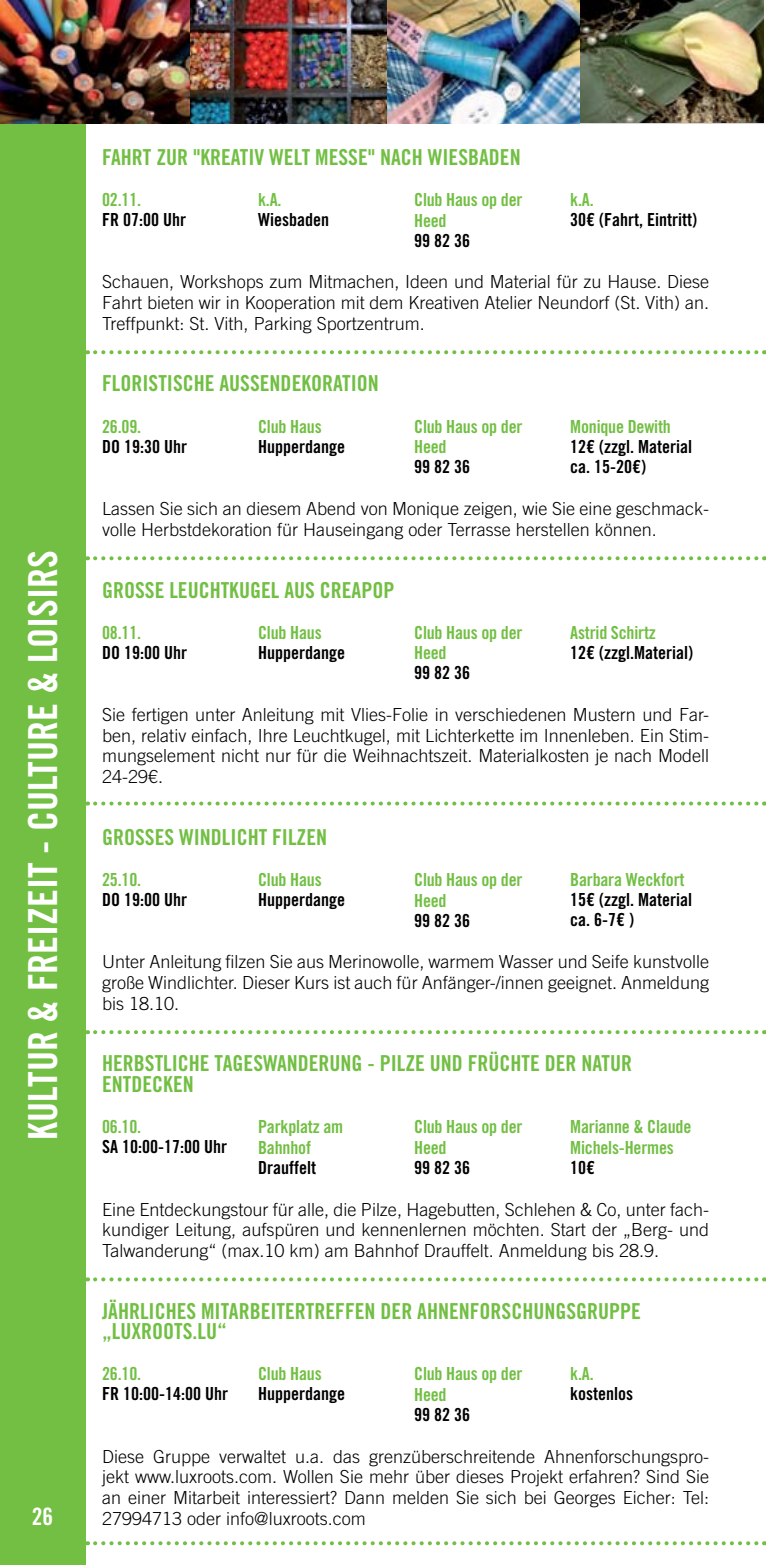
<style>
.page{position:relative;width:766px;height:1565px;background:#fff}
.page>*{position:absolute;margin:0;border:0;box-sizing:border-box;transform-origin:0 0}
.t1{font:40px "Trade Gothic LT Std Bd Cn 20";color:#fff}
.t2{font:300 30px "Trade Gothic LT Std";color:#fff}
.t3{font:24px "Trade Gothic LT Std Bd Cn 20";color:#fff}
.t4{font:22px/20.6px "Trade Gothic LT Std Bd Cn 20";color:#72bf44}
.t5{font:300 18px/20.6px "Trade Gothic LT Std";color:#000;text-align:justify}
.t6{font:18px/20px "Trade Gothic LT Std Bd Cn 20";color:#000}
.t7{font:18px/20.6px "Trade Gothic LT Std Bd Cn 20";letter-spacing:-.01em;color:#72bf44}
</style>
<div class="page">
<div style="left:0;top:124px;width:85px;height:1441px;background:#72bf44"></div>
<svg style="left:95px;top:350px;width:669px;height:4px"></svg>
<svg style="left:95px;top:556px;width:669px;height:4px"></svg>
<svg style="left:95px;top:801px;width:669px;height:4px"></svg>
<svg style="left:95px;top:1030px;width:669px;height:4px"></svg>
<svg style="left:95px;top:1277px;width:669px;height:4px"></svg>
<svg style="left:95px;top:1541px;width:669px;height:4px"></svg>
<img style="left:0;top:0;width:572px;height:124px">
<img style="left:579px;top:0;width:184px;height:122px">
<img style="left:191px;top:0;width:196px;height:123px">
<img style="left:387px;top:0;width:192px;height:123px">
<hr style="left:765px;top:0;width:1px;height:123px;background:#e6e7e8">
<p class="t4" style="left:102px;top:146px;width:420px">Fahrt zur "Kreativ Welt Messe" nach Wiesbaden</p>
<p class="t7" style="left:102px;top:189px;width:41px">02.11.</p>
<p class="t6" style="left:102px;top:209px;width:85px">FR 07:00 Uhr</p>
<p class="t7" style="left:414px;top:189px;width:110px">Club Haus op der<br>Heed</p>
<p class="t6" style="left:414px;top:230px;width:57px">99 82 36</p>
<p class="t7" style="left:258px;top:189px;width:25px">k.A.</p>
<p class="t6" style="left:258px;top:209px;width:72px">Wiesbaden</p>
<p class="t7" style="left:570px;top:189px;width:25px">k.A.</p>
<p class="t6" style="left:570px;top:209px;width:128px">30€ (Fahrt, Eintritt)</p>
<h2 class="t2" style="left:25px;top:1034px;width:505px;rotate:-90deg">programmübersicht - sommaire</h2>
<h1 class="t1" style="left:18px;top:1139px;width:591px;rotate:-90deg">kultur &amp; freizeit - culture &amp; loisirs</h1>
<p class="t5" style="left:102px;top:271px;width:608px">Schauen, Workshops zum Mitmachen, Ideen und Material für zu Hause. Diese Fahrt bieten wir in Kooperation mit dem Kreativen Atelier Neundorf (St. Vith) an.<br>Treffpunkt: St. Vith, Parking Sportzentrum.</p>
<p class="t4" style="left:102px;top:373px;width:278px">Floristische AuSSendekoration</p>
<p class="t7" style="left:102px;top:416px;width:41px">26.09.</p>
<p class="t6" style="left:102px;top:436px;width:86px">DO 19:30 Uhr</p>
<p class="t7" style="left:258px;top:416px;width:65px">Club Haus</p>
<p class="t6" style="left:258px;top:436px;width:88px">Hupperdange</p>
<p class="t7" style="left:414px;top:416px;width:110px">Club Haus op der<br>Heed</p>
<p class="t6" style="left:414px;top:457px;width:57px">99 82 36</p>
<p class="t7" style="left:570px;top:416px;width:102px">Monique Dewith</p>
<p class="t6" style="left:570px;top:436px;width:123px">12€ (zzgl. Material ca. 15-20€)</p>
<p class="t5" style="left:102px;top:498px;width:608px">Lassen Sie sich an diesem Abend von Monique zeigen, wie Sie eine geschmack&shy;volle Herbstdekoration für Hauseingang oder Terrasse herstellen können.</p>
<p class="t4" style="left:102px;top:579px;width:229px">GroSSe Leuchtkugel aus CREA</p>
<p class="t4" style="left:361px;top:579px;width:34px">pop</p>
<p class="t7" style="left:102px;top:622px;width:41px">08.11.</p>
<p class="t6" style="left:102px;top:642px;width:86px">DO 19:00 Uhr</p>
<p class="t7" style="left:258px;top:622px;width:65px">Club Haus</p>
<p class="t6" style="left:258px;top:642px;width:88px">Hupperdange</p>
<p class="t7" style="left:414px;top:622px;width:110px">Club Haus op der<br>Heed</p>
<p class="t6" style="left:414px;top:663px;width:57px">99 82 36</p>
<p class="t7" style="left:570px;top:622px;width:87px">Astrid Schirtz</p>
<p class="t6" style="left:570px;top:642px;width:124px">12€ (zzgl.Material)</p>
<p class="t5" style="left:102px;top:704px;width:608px">Sie fertigen unter Anleitung mit Vlies-Folie in verschiedenen Mustern und Far&shy;ben, relativ einfach, Ihre Leuchtkugel, mit Lichterkette im Innenleben. Ein Stim&shy;mungselement nicht nur für die Weihnachtszeit. Materialkosten je nach Modell 24-29€.</p>
<p class="t4" style="left:102px;top:826px;width:226px">GroSSes Windlicht filzen</p>
<p class="t7" style="left:102px;top:869px;width:41px">25.10.</p>
<p class="t6" style="left:102px;top:889px;width:86px">DO 19:00 Uhr</p>
<p class="t7" style="left:570px;top:869px;width:116px">Barbara Weckfort</p>
<p class="t6" style="left:570px;top:889px;width:123px">15€ (zzgl. Material ca. 6-7€ )</p>
<p class="t5" style="left:102px;top:951px;width:608px">Unter Anleitung filzen Sie aus Merinowolle, warmem Wasser und Seife kunstvolle große Windlichter. Dieser Kurs ist auch für Anfänger-/innen geeignet. Anmeldung bis 18.10.</p>
<p class="t7" style="left:258px;top:869px;width:65px">Club Haus</p>
<p class="t6" style="left:258px;top:889px;width:88px">Hupperdange</p>
<p class="t7" style="left:414px;top:869px;width:110px">Club Haus op der<br>Heed</p>
<p class="t6" style="left:414px;top:910px;width:57px">99 82 36</p>
<p class="t4" style="left:102px;top:1053px;width:531px">Herbstliche Tageswanderung - Pilze und Früchte der Natur entdecken</p>
<p class="t7" style="left:102px;top:1116px;width:41px">06.10.</p>
<p class="t6" style="left:102px;top:1136px;width:126px">SA 10:00-17:00 Uhr</p>
<p class="t7" style="left:570px;top:1116px;width:123px">Marianne &amp; Claude<br>Michels-Hermes</p>
<p class="t6" style="left:570px;top:1157px;width:26px">10€</p>
<p class="t5" style="left:102px;top:1198px;width:608px">Eine Entdeckungstour für alle, die Pilze, Hagebutten, Schlehen &amp; Co, unter fach&shy;kundiger Leitung, aufspüren und kennenlernen möchten. Start der „Berg- und Talwanderung“ (max.10 km) am Bahnhof Drauffelt. Anmeldung bis 28.9.</p>
<p class="t4" style="left:102px;top:1300px;width:540px">Jährliches Mitarbeitertreffen der Ahnenforschungsgruppe „luxroots.lu“</p>
<p class="t7" style="left:102px;top:1363px;width:41px">26.10.</p>
<p class="t6" style="left:102px;top:1384px;width:127px">FR 10:00-14:00 Uhr</p>
<p class="t7" style="left:414px;top:1116px;width:110px">Club Haus op der<br>Heed</p>
<p class="t6" style="left:414px;top:1157px;width:57px">99 82 36</p>
<p class="t7" style="left:258px;top:1116px;width:86px">Parkplatz am<br>Bahnhof</p>
<p class="t6" style="left:258px;top:1157px;width:59px">Drauffelt</p>
<p class="t7" style="left:258px;top:1363px;width:65px">Club Haus</p>
<p class="t6" style="left:258px;top:1384px;width:88px">Hupperdange</p>
<p class="t7" style="left:414px;top:1363px;width:110px">Club Haus op der<br>Heed</p>
<p class="t6" style="left:414px;top:1404px;width:57px">99 82 36</p>
<p class="t7" style="left:570px;top:1363px;width:25px">k.A.</p>
<p class="t6" style="left:570px;top:1384px;width:64px">kostenlos</p>
<p class="t5" style="left:102px;top:1446px;width:608px">Diese Gruppe verwaltet u.a. das grenzüberschreitende Ahnenforschungspro&shy;jekt www.luxroots.com. Wollen Sie mehr über dieses Projekt erfahren? Sind Sie an einer Mitarbeit interessiert? Dann melden Sie sich bei Georges Eicher: Tel:</p>
<h3 class="t3" style="left:32px;top:1501px;width:23px">26</h3>
<p class="t5" style="left:102px;top:1507px;width:265px">27994713 oder info@luxroots.com</p>
</div>
